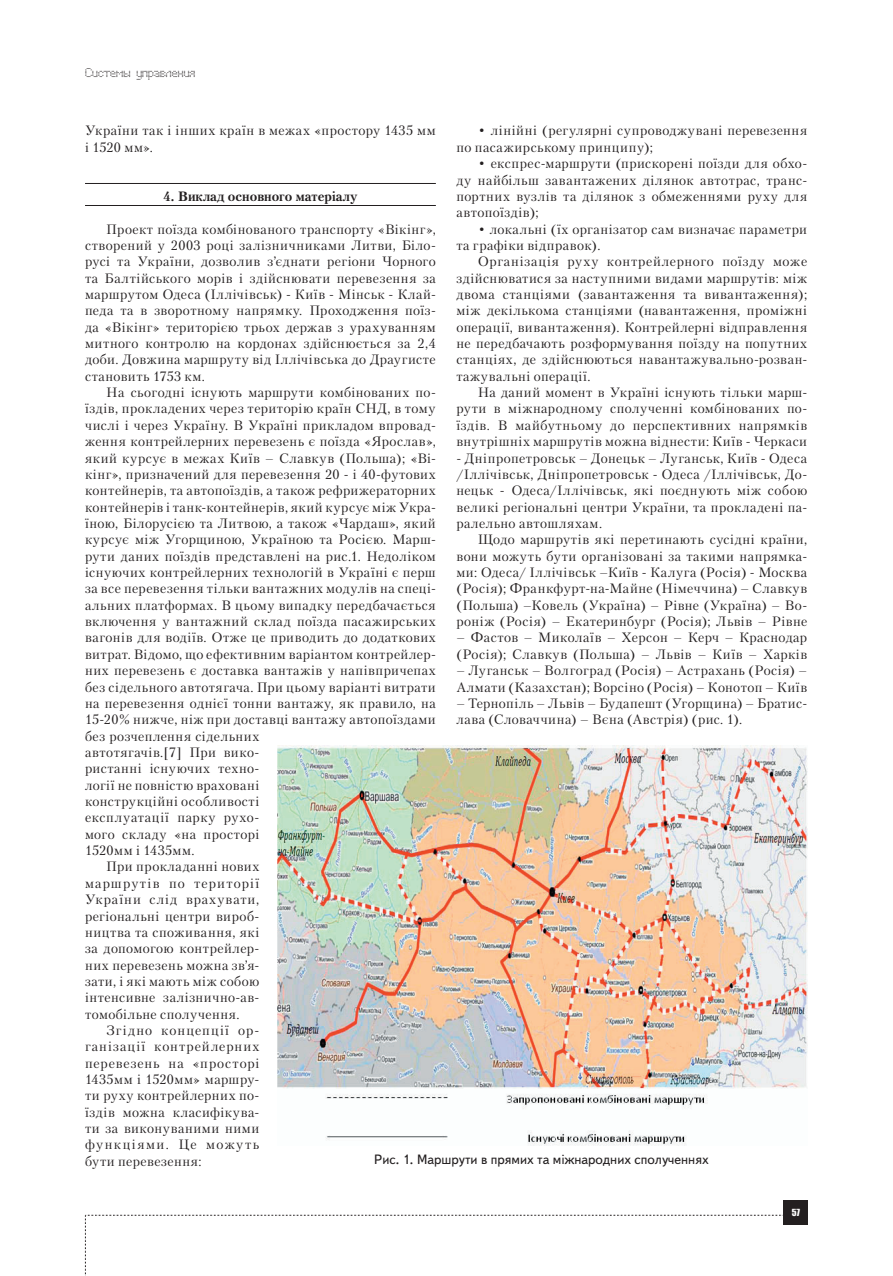
<style>
.page{position:relative;width:893px;height:1276px;background:#fff}
.page>*{position:absolute;margin:0;border:0;box-sizing:border-box;transform-origin:0 0}
.t1{font:13.5px/16.4px "Petersburg C";letter-spacing:.04em;color:#231f20}
.t2{font:13.5px "Text Book C";color:#231f20}
.t3{font:700 13.5px "Petersburg C";color:#231f20}
.t4{font:13.5px "Petersburg C";letter-spacing:.08em;color:#231f20}
.t5{font:13.5px "Petersburg C";letter-spacing:.075em;color:#231f20}
.t6{font:13.5px "Petersburg C";letter-spacing:.07em;color:#231f20}
.t7{font:13.5px "Petersburg C";letter-spacing:.09em;color:#231f20}
.t8{font:13.5px "Petersburg C";letter-spacing:.085em;color:#231f20}
.t9{font:13.5px "Petersburg C";letter-spacing:.11em;color:#231f20}
.t10{font:12px "Perfo";letter-spacing:.015em;color:#231f20}
.t11{font:9px "Impact";color:#fff}
</style>
<div class="page">
<svg style="left:85px;top:1215px;width:699px;height:61px"></svg>
<div style="left:784px;top:1200px;width:24px;height:25px;background:#231f20"></div>
<hr style="left:85px;top:183px;width:351px;height:1px;background:#231f20">
<hr style="left:85px;top:205px;width:351px;height:1px;background:#231f20">
<img style="left:278px;top:745px;width:530px;height:400px">
<p class="t10" style="left:85px;top:66px;width:112px">Системы управления</p>
<p class="t1" style="left:85px;top:122px;width:352px">України так і інших країн в межах «простору 1435 мм і 1520 мм».</p>
<p class="t3" style="left:163px;top:188px;width:195px">4. Виклад основного матеріалу</p>
<p class="t1" style="left:85px;top:220px;width:352px;text-align:justify;text-indent:21px">Проект поїзда комбінованого транспорту «Вікінг», створений у 2003 році залізничниками Литви, Біло&shy;русі та України, дозволив з’єднати регіони Чорного та Балтійського морів і здійснювати перевезення за маршрутом Одеса (Іллічівськ) - Київ - Мінськ - Клай&shy;педа та в зворотному напрямку. Проходження поїз&shy;да «Вікінг» територією трьох держав з урахуванням митного контролю на кордонах здійснюється за 2,4 доби. Довжина маршруту від Іллічівська до Драугисте становить 1753 км.</p>
<p class="t1" style="left:106px;top:384px;width:331px">На сьогодні існують маршрути комбінованих по-</p>
<p class="t1" style="left:85px;top:400px;width:352px">їздів, прокладених через територію країн СНД, в тому</p>
<p class="t1" style="left:85px;top:417px;width:352px">числі і через Україну. В Україні прикладом впровад-</p>
<p class="t1" style="left:85px;top:433px;width:352px">ження контрейлерних перевезень є поїзда «Ярослав»,</p>
<p class="t1" style="left:85px;top:449px;width:352px">який курсує в межах Київ – Славкув (Польша); «Ві-</p>
<p class="t1" style="left:85px;top:466px;width:352px">кінг», призначений для перевезення 20 - і 40-футових</p>
<p class="t1" style="left:85px;top:482px;width:352px">контейнерів, та автопоїздів, а також рефрижераторних</p>
<p class="t1" style="left:85px;top:498px;width:352px">контейнерів і танк-контейнерів, який курсує між Укра-</p>
<p class="t1" style="left:85px;top:515px;width:352px">їною, Білорусією та Литвою, а також «Чардаш», який</p>
<p class="t1" style="left:85px;top:531px;width:352px">курсує між Угорщиною, Україною та Росією. Марш-</p>
<p class="t1" style="left:85px;top:547px;width:352px">рути даних поїздів представлені на рис.1. Недоліком</p>
<p class="t1" style="left:85px;top:564px;width:352px">існуючих контрейлерних технологій в Україні є перш</p>
<p class="t1" style="left:85px;top:580px;width:352px">за все перевезення тільки вантажних модулів на спеці-</p>
<p class="t1" style="left:85px;top:597px;width:352px">альних платформах. В цьому випадку передбачається</p>
<p class="t1" style="left:85px;top:613px;width:352px">включення у вантажний склад поїзда пасажирських</p>
<p class="t1" style="left:85px;top:629px;width:352px">вагонів для водіїв. Отже це приводить до додаткових</p>
<p class="t1" style="left:85px;top:646px;width:352px">витрат. Відомо, що ефективним варіантом контрейлер-</p>
<p class="t1" style="left:85px;top:662px;width:352px">них перевезень є доставка вантажів у напівпричепах</p>
<p class="t1" style="left:85px;top:678px;width:352px">без сідельного автотягача. При цьому варіанті витрати</p>
<p class="t1" style="left:85px;top:695px;width:352px">на перевезення однієї тонни вантажу, як правило, на</p>
<p class="t1" style="left:85px;top:711px;width:352px">15-20% нижче, ніж при доставці вантажу автопоїздами</p>
<p class="t1" style="left:85px;top:727px;width:176px">без розчеплення сідельних</p>
<p class="t1" style="left:85px;top:744px;width:176px">автотягачів.[7] При вико-</p>
<p class="t1" style="left:85px;top:760px;width:176px">ристанні існуючих техно-</p>
<p class="t1" style="left:85px;top:776px;width:176px">логії не повністю враховані</p>
<p class="t1" style="left:85px;top:793px;width:176px">конструкційні особливості</p>
<p class="t1" style="left:85px;top:809px;width:176px">експлуатації парку рухо-</p>
<p class="t1" style="left:85px;top:825px;width:176px">мого складу «на просторі</p>
<p class="t1" style="left:85px;top:842px;width:111px">1520мм і 1435мм.</p>
<p class="t1" style="left:106px;top:858px;width:155px">При прокладанні нових</p>
<p class="t7" style="left:85px;top:875px;width:176px">маршрутів по території</p>
<p class="t5" style="left:85px;top:891px;width:176px">України слід врахувати,</p>
<p class="t1" style="left:85px;top:907px;width:176px">регіональні центри вироб-</p>
<p class="t1" style="left:85px;top:924px;width:176px">ництва та споживання, які</p>
<p class="t1" style="left:85px;top:940px;width:176px">за допомогою контрейлер-</p>
<p class="t1" style="left:85px;top:956px;width:176px">них перевезень можна зв’я-</p>
<p class="t1" style="left:85px;top:973px;width:176px">зати, і які мають між собою</p>
<p class="t1" style="left:85px;top:989px;width:176px">інтенсивне залізнично-ав-</p>
<p class="t1" style="left:85px;top:1005px;width:156px">томобільне сполучення.</p>
<p class="t8" style="left:106px;top:1022px;width:155px">Згідно концепції ор-</p>
<p class="t4" style="left:85px;top:1038px;width:176px">ганізації контрейлерних</p>
<p class="t6" style="left:85px;top:1055px;width:176px">перевезень на «просторі</p>
<p class="t1" style="left:85px;top:1071px;width:176px">1435мм і 1520мм» маршру-</p>
<p class="t1" style="left:85px;top:1087px;width:176px">ти руху контрейлерних по-</p>
<p class="t1" style="left:85px;top:1103px;width:176px">їздів можна класифікува-</p>
<p class="t1" style="left:85px;top:1120px;width:176px">ти за виконуваними ними</p>
<p class="t9" style="left:85px;top:1136px;width:176px">функціями. Це можуть</p>
<p class="t1" style="left:85px;top:1152px;width:118px">бути перевезення:</p>
<p class="t1" style="left:456px;top:122px;width:352px;text-indent:21px">• лінійні (регулярні супроводжувані перевезення по пасажирському принципу);</p>
<p class="t1" style="left:456px;top:155px;width:352px;text-align:justify;text-indent:21px">• експрес-маршрути (прискорені поїзди для обхо&shy;ду найбільш завантажених ділянок автотрас, транс&shy;портних вузлів та ділянок з обмеженнями руху для автопоїздів);</p>
<p class="t1" style="left:456px;top:220px;width:352px;text-indent:21px">• локальні (їх організатор сам визначає параметри та графіки відправок).</p>
<p class="t1" style="left:456px;top:253px;width:352px;text-align:justify;text-indent:21px">Організація руху контрейлерного поїзду може здійснюватися за наступними видами маршрутів: між двома станціями (завантаження та вивантаження); між декількома станціями (навантаження, проміжні операції, вивантаження). Контрейлерні відправлення не передбачають розформування поїзду на попутних станціях, де здійснюються навантажувально-розван&shy;тажувальні операції.</p>
<p class="t1" style="left:456px;top:384px;width:352px;text-align:justify;text-indent:21px">На даний момент в Україні існують тільки марш&shy;рути в міжнародному сполученні комбінованих по&shy;їздів. В майбутньому до перспективних напрямків внутрішніх маршрутів можна віднести: Київ - Черкаси</p>
<p class="t1" style="left:456px;top:449px;width:352px;text-align:justify">- Дніпропетровськ – Донецьк – Луганськ, Київ - Одеса /Іллічівськ, Дніпропетровськ - Одеса /Іллічівськ, До&shy;нецьк - Одеса/Іллічівськ, які поєднують між собою великі регіональні центри України, та прокладені па&shy;ралельно автошляхам.</p>
<p class="t1" style="left:456px;top:531px;width:352px;text-align:justify;text-indent:21px">Щодо маршрутів які перетинають сусідні країни, вони можуть бути організовані за такими напрямка&shy;ми: Одеса/ Іллічівськ –Київ - Калуга (Росія) - Москва (Росія); Франкфурт-на-Майне (Німеччина) – Славкув (Польша) –Ковель (Україна) – Рівне (Україна) – Во&shy;роніж (Росія) – Екатеринбург (Росія); Львів – Рівне</p>
<p class="t1" style="left:456px;top:629px;width:352px">– Фастов – Миколаїв – Херсон – Керч – Краснодар (Росія); Славкув (Польша) – Львів – Київ – Харків</p>
<p class="t1" style="left:456px;top:662px;width:352px">– Луганськ – Волгоград (Росія) – Астрахань (Росія) –<br>Алмати (Казахстан); Ворсіно (Росія) – Конотоп – Київ</p>
<p class="t1" style="left:456px;top:695px;width:352px">– Тернопіль – Львів – Будапешт (Угорщина) – Братис&shy;лава (Словаччина) – Вєна (Австрія) (рис. 1).</p>
<p class="t2" style="left:374px;top:1152px;width:336px">Рис. 1. Маршрути в прямих та міжнародних сполученнях</p>
<p class="t11" style="left:792px;top:1205px;width:10px">57</p>
</div>
